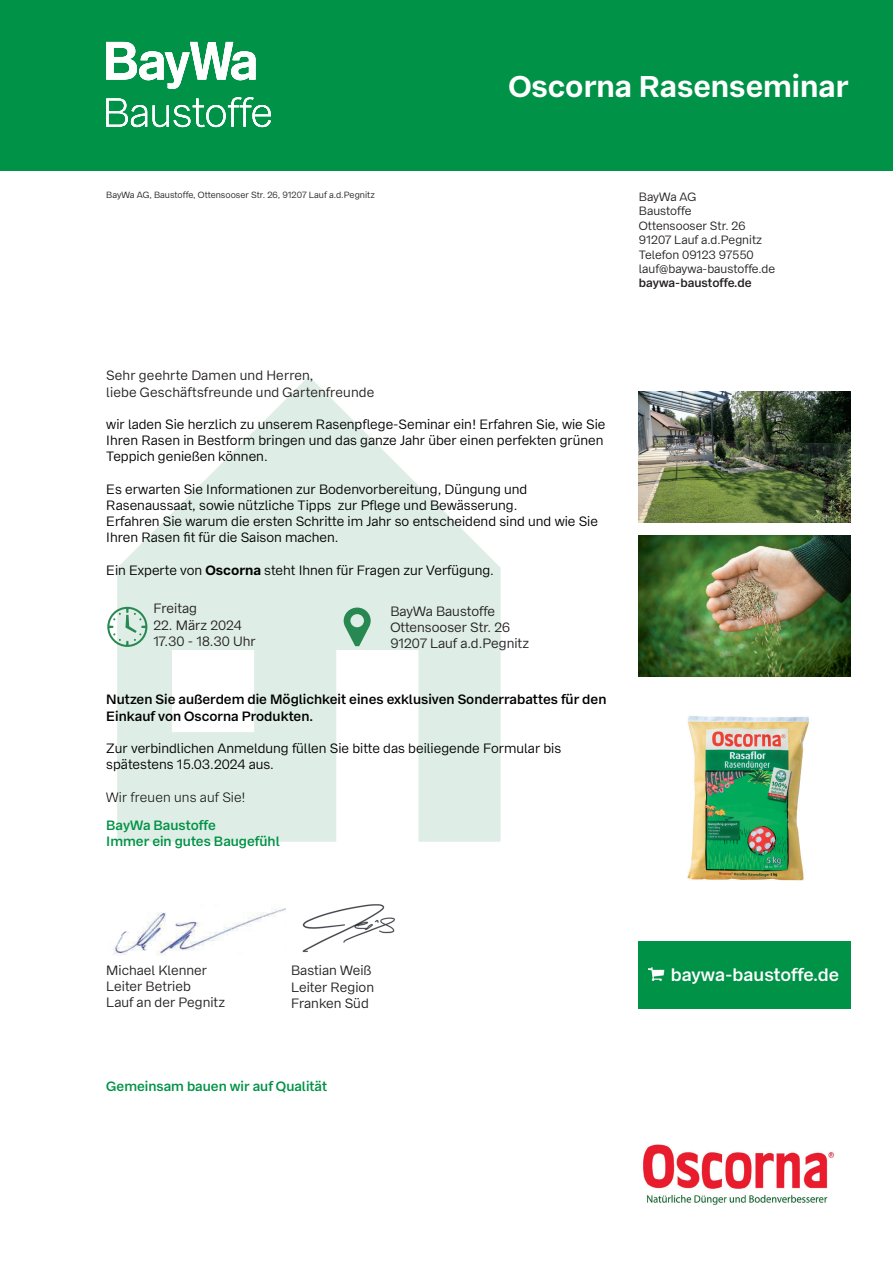
<style>
.page{position:relative;width:893px;height:1263px;background:#fff}
.page>*{position:absolute;margin:0;border:0;box-sizing:border-box;transform-origin:0 0}
.t1{font:700 30px "Bay Wa Sans";color:#fff}
.t2{font:600 17.85px "Bay Wa Sans";color:#fff}
.t3{font:13.5px/16.2px "Bay Wa Sans";color:#000}
.t4{font:13.5px/16.2px "Bay Wa Sans";color:#231f20}
.t5{font:600 13.5px/16.2px "Bay Wa Sans";color:#000}
.t6{font:600 13.5px/16.2px "Bay Wa Sans";color:#009246}
.t7{font:300 13.5px "Bay Wa Sans";letter-spacing:.01em;color:#000}
.t8{font:12px/14.4px "Bay Wa Sans";color:#231f20}
.t9{font:600 12px "Bay Wa Sans";color:#231f20}
.t10{font:9px "Bay Wa Sans";color:#231f20}
.s1{font-weight:700}
</style>
<div class="page">
<svg style="left:117px;top:376px;width:384px;height:466px;fill:#deede5"></svg>
<div style="left:638px;top:941px;width:212px;height:67px;background:#009246"></div>
<img style="left:648px;top:967px;width:17px;height:15px">
<svg style="left:344px;top:607px;width:27px;height:39px"></svg>
<div style="left:0;top:0;width:893px;height:170px;background:#009246"></div>
<svg style="left:106px;top:42px;width:150px;height:47px"></svg>
<svg style="left:106px;top:98px;width:41px;height:29px"></svg>
<svg style="left:153px;top:97px;width:118px;height:30px"></svg>
<svg style="left:107px;top:607px;width:40px;height:40px"></svg>
<img style="left:302px;top:904px;width:93px;height:49px">
<img style="left:113px;top:908px;width:172px;height:47px">
<svg style="left:113px;top:931px;width:17px;height:16px"></svg>
<img style="left:639px;top:391px;width:211px;height:131px">
<img style="left:639px;top:536px;width:211px;height:141px">
<img style="left:687px;top:716px;width:122px;height:165px">
<img style="left:643px;top:1144px;width:191px;height:61px">
<h1 class="t1" style="left:508px;top:67px;width:342px">Oscorna Rasenseminar</h1>
<p class="t10" style="left:106px;top:190px;width:270px">BayWa AG, Baustoffe, Ottensooser Str. 26, 91207 Lauf a.d.Pegnitz</p>
<p class="t8" style="left:639px;top:190px;width:138px">BayWa AG<br>Baustoffe<br>Ottensooser Str. 26<br>91207 Lauf a.d.Pegnitz<br>Telefon 09123 97550 lauf@baywa-baustoffe.de</p>
<p class="t9" style="left:639px;top:276px;width:114px">baywa-baustoffe.de</p>
<p class="t4" style="left:106px;top:367px;width:270px">Sehr geehrte Damen und Herren,<br>liebe Geschäftsfreunde und Gartenfreunde</p>
<p class="t3" style="left:106px;top:416px;width:501px">wir laden Sie herzlich zu unserem Rasenpflege-Seminar ein! Erfahren Sie, wie Sie<br>Ihren Rasen in Bestform bringen und das ganze Jahr über einen perfekten grünen<br>Teppich genießen können.</p>
<p class="t3" style="left:106px;top:481px;width:493px">Es erwarten Sie Informationen zur Bodenvorbereitung, Düngung und Rasenaussaat, sowie nützliche Tipps zur Pflege und Bewässerung.<br>Erfahren Sie warum die ersten Schritte im Jahr so entscheidend sind und wie Sie Ihren Rasen fit für die Saison machen.</p>
<p class="t3" style="left:106px;top:562px;width:389px">Ein Experte von <span class="s1">Oscorna</span> steht Ihnen für Fragen zur Verfügung.</p>
<p class="t4" style="left:153px;top:601px;width:45px">Freitag</p>
<p class="t4" style="left:153px;top:617px;width:104px">22. März 2024<br>17.30 - 18.30 Uhr</p>
<p class="t4" style="left:390px;top:603px;width:140px">BayWa Baustoffe<br>Ottensooser Str. 26<br>91207 Lauf a.d.Pegnitz</p>
<p class="t5" style="left:106px;top:692px;width:502px">Nutzen Sie außerdem die Möglichkeit eines exklusiven Sonderrabattes für den<br>Einkauf von Oscorna Produkten.</p>
<p class="t3" style="left:106px;top:740px;width:456px">Zur verbindlichen Anmeldung füllen Sie bitte das beiliegende Formular bis spätestens 15.03.2024 aus.</p>
<p class="t7" style="left:106px;top:789px;width:141px">Wir freuen uns auf Sie!</p>
<p class="t6" style="left:106px;top:817px;width:175px">BayWa Baustoffe<br>Immer ein gutes Baugefühl</p>
<p class="t4" style="left:106px;top:962px;width:120px">Michael Klenner<br>Leiter Betrieb<br>Lauf an der Pegnitz</p>
<p class="t4" style="left:291px;top:963px;width:84px">Bastian Weiß<br>Leiter Region<br>Franken Süd</p>
<p class="t6" style="left:106px;top:1078px;width:222px">Gemeinsam bauen wir auf Qualität</p>
<h2 class="t2" style="left:671px;top:963px;width:170px">baywa-baustoffe.de</h2>
</div>
